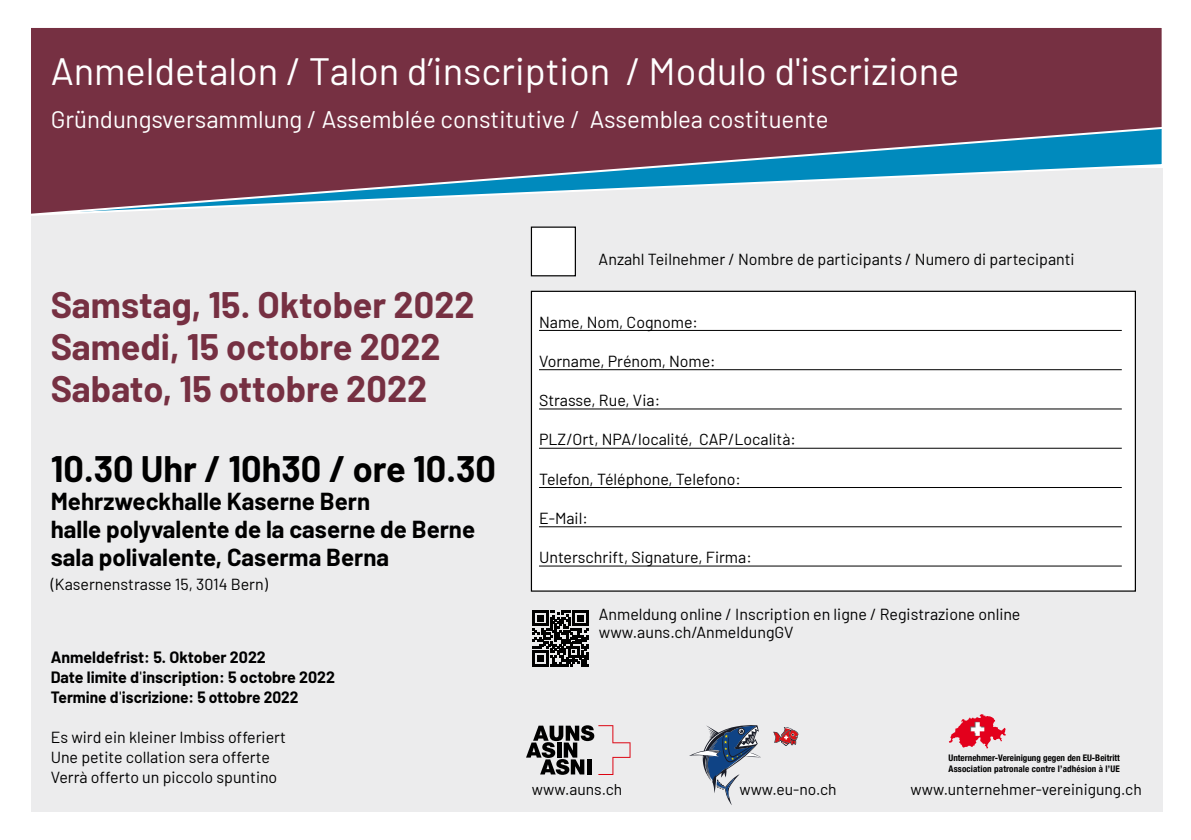
<style>
.page{position:relative;width:1191px;height:840px;background:#fff}
.page>*{position:absolute;margin:0;border:0;box-sizing:border-box;transform-origin:0 0}
.t1{font:38px "Barlow";color:#fff}
.t2{font:700 36px/42px "Barlow";color:#763042}
.t3{font:700 36px "Barlow";color:#000}
.t4{font:700 24px/28px "Barlow";color:#000}
.t5{font:24px "Barlow";color:#fff}
.t6{font:16px/20px "Barlow";color:#000}
.t7{font:700 16px/20px "Barlow";color:#000}
.t8{font:15.6px "Barlow";color:#000}
.t9{font:700 condensed 9px/10.8px "Helvetica Neue";color:#000}
.s1{font-family:"Museo Sans 500";font-weight:400}
</style>
<div class="page">
<div style="left:28px;top:168px;width:1134px;height:643px;background:#ececed"></div>
<svg style="left:30px;top:28px;width:1133px;height:189px;background:#7e5668"></svg>
<div style="left:531px;top:227px;width:44px;height:48px;background:#fff"></div>
<div style="left:531px;top:226px;width:45px;height:50px;border:1px solid #000"></div>
<div style="left:531px;top:291px;width:604px;height:299px;background:#fff"></div>
<svg style="left:526px;top:725px;width:104px;height:49px"></svg>
<svg style="left:689px;top:725px;width:71px;height:79px"></svg>
<svg style="left:773px;top:727px;width:25px;height:18px"></svg>
<svg style="left:949px;top:714px;width:56px;height:34px"></svg>
<img style="left:970px;top:721px;width:14px;height:14px">
<hr style="left:539px;top:330px;width:582px;height:1px;background:#000">
<hr style="left:539px;top:369px;width:582px;height:1px;background:#000">
<hr style="left:539px;top:408px;width:582px;height:1px;background:#000">
<hr style="left:539px;top:447px;width:582px;height:1px;background:#000">
<hr style="left:539px;top:486px;width:582px;height:1px;background:#000">
<hr style="left:539px;top:526px;width:582px;height:1px;background:#000">
<hr style="left:539px;top:565px;width:582px;height:1px;background:#000">
<svg style="left:532px;top:610px;width:56px;height:56px"></svg>
<h1 class="t1" style="left:51px;top:44px;width:910px">Anmeldetalon / Talon d’inscription / Modulo d'iscrizione</h1>
<h3 class="t5" style="left:51px;top:102px;width:779px">Gründungsversammlung / Assemblée constitutive / Assemblea costituente</h3>
<h2 class="t2" style="left:51px;top:281px;width:425px">Samstag, 15. Oktober 2022<br>Samedi, 15 octobre 2022<br>Sabato, 15 ottobre 2022</h2>
<h2 class="t3" style="left:51px;top:442px;width:447px">10.30 Uhr / 10h30 / ore 10.30</h2>
<h3 class="t4" style="left:51px;top:485px;width:426px">Mehrzweckhalle Kaserne Bern<br>halle polyvalente de la caserne de Berne sala polivalente, Caserma Berna</h3>
<p class="t6" style="left:51px;top:573px;width:219px">(Kasernenstrasse 15, 3014 Bern)</p>
<p class="t7" style="left:51px;top:645px;width:286px">Anmeldefrist: 5. Oktober 2022<br>Date limite d<span class="s1">'</span>inscription: 5 octobre 2022<br>Termine d<span class="s1">'</span>iscrizione: 5 ottobre 2022</p>
<p class="t6" style="left:51px;top:725px;width:237px">Es wird ein kleiner Imbiss offeriert<br>Une petite collation sera offerte<br>Verrà offerto un piccolo spuntino</p>
<p class="t6" style="left:598px;top:248px;width:477px">Anzahl Teilnehmer / Nombre de participants / Numero di partecipanti</p>
<p class="t6" style="left:539px;top:310px;width:160px">Name, Nom, Cognome:</p>
<p class="t6" style="left:539px;top:349px;width:178px">Vorname, Prénom, Nome:</p>
<p class="t6" style="left:539px;top:389px;width:123px">Strasse, Rue, Via:</p>
<p class="t6" style="left:539px;top:428px;width:258px">PLZ/Ort, NPA/localité, CAP/Località:</p>
<p class="t6" style="left:539px;top:467px;width:203px">Telefon, Téléphone, Telefono:</p>
<p class="t6" style="left:539px;top:506px;width:50px">E-Mail:</p>
<p class="t6" style="left:539px;top:546px;width:214px">Unterschrift, Signature, Firma:</p>
<p class="t6" style="left:599px;top:603px;width:423px;line-height:18px">Anmeldung online / Inscription en ligne / Registrazione online www.auns.ch/AnmeldungGV</p>
<p class="t9" style="left:948px;top:751px;width:173px">Unternehmer-Vereinigung gegen den EU-Beitritt<br>Association patronale contre l’adhésion à l’UE</p>
<p class="t8" style="left:532px;top:777px;width:92px">www.auns.ch</p>
<p class="t8" style="left:739px;top:777px;width:99px">www.eu-no.ch</p>
<p class="t8" style="left:910px;top:777px;width:233px">www.unternehmer-vereinigung.ch</p>
</div>
